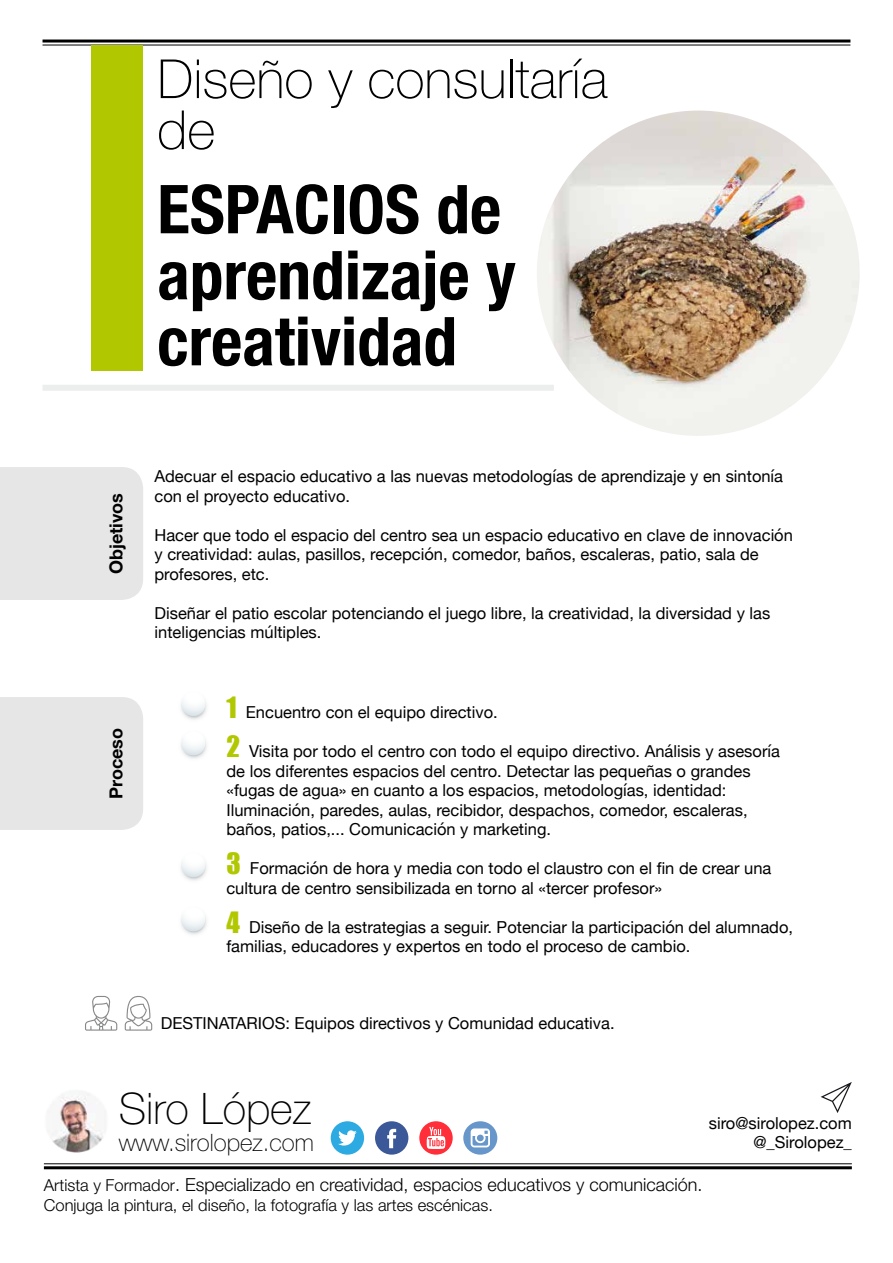
<style>
.page{position:relative;width:893px;height:1263px;background:#fff}
.page>*{position:absolute;margin:0;border:0;box-sizing:border-box;transform-origin:0 0}
.t1{font:700 condensed 67.5px/66px "Helvetica Neue LT Std";color:#000}
.t2{font:100 54px/51px "Helvetica Neue LT Std";color:#000}
.t3{font:100 43.5px "Helvetica Neue LT Std";color:#000}
.t4{font:100 24px "Helvetica Neue LT Std";color:#000}
.t5{font:300 18px "Helvetica Neue LT Std";color:#000}
.t6{font:700 18px "Helvetica Neue LT Std";color:#000}
.t7{font:16.5px/19.5px "Helvetica Neue";color:#000}
.t8{font:300 16.5px "Helvetica Neue LT Std";color:#000}
.s1{font-family:"Impact";font-size:27px;color:#b1c800}
.s2{font-size:16.5px}
</style>
<div class="page">
<hr style="left:43px;top:40px;width:807px;height:3px;background:#000">
<hr style="left:43px;top:45px;width:807px;height:1px;background:#000">
<div style="left:91px;top:46px;width:52px;height:325px;background:#b1c800"></div>
<div style="left:0;top:467px;width:143px;height:133px;background:#e6e6e6"></div>
<div style="left:43px;top:385px;width:511px;height:6px;background:#eceded"></div>
<div style="left:0;top:697px;width:143px;height:133px;background:#e6e6e6"></div>
<svg style="left:125px;top:996px;width:27px;height:35px"></svg>
<svg style="left:85px;top:996px;width:32px;height:35px"></svg>
<hr style="left:44px;top:1166px;width:808px;height:3px;background:#000">
<hr style="left:44px;top:1163px;width:808px;height:1px;background:#000">
<img style="left:52px;top:1091px;width:54px;height:62px">
<svg style="left:821px;top:1082px;width:31px;height:31px"></svg>
<svg style="left:375px;top:1121px;width:33px;height:34px"></svg>
<svg style="left:331px;top:1121px;width:33px;height:34px"></svg>
<svg style="left:419px;top:1121px;width:34px;height:34px"></svg>
<svg style="left:463px;top:1121px;width:34px;height:34px"></svg>
<img style="left:537px;top:111px;width:323px;height:325px">
<img style="left:181px;top:701px;width:26px;height:19px">
<div style="left:181px;top:692px;width:24px;height:24px;background:linear-gradient(to bottom,#fff,#e0e8ec);border-radius:12px"></div>
<img style="left:181px;top:740px;width:26px;height:19px">
<div style="left:181px;top:731px;width:24px;height:24px;background:linear-gradient(to bottom,#fff,#e2e9ed);border-radius:12px"></div>
<img style="left:181px;top:862px;width:26px;height:19px">
<div style="left:181px;top:853px;width:24px;height:24px;background:linear-gradient(to bottom,#fff,#e1e9ed);border-radius:12px"></div>
<img style="left:181px;top:916px;width:26px;height:19px">
<div style="left:181px;top:907px;width:24px;height:24px;background:linear-gradient(to bottom,#fff,#e2e9ed);border-radius:12px"></div>
<h2 class="t2" style="left:157px;top:53px;width:452px">Diseño y consultaría de</h2>
<h1 class="t1" style="left:157px;top:175px;width:360px">espacios de aprendizaje y creatividad</h1>
<p class="t6" style="left:105px;top:574px;width:83px;rotate:-90deg">Objetivos</p>
<p class="t6" style="left:105px;top:799px;width:73px;rotate:-90deg">Proceso</p>
<p class="t7" style="left:154px;top:467px;width:630px">Adecuar el espacio educativo a las nuevas metodologías de aprendizaje y en sintonía con el proyecto educativo.</p>
<p class="t7" style="left:154px;top:526px;width:640px">Hacer que todo el espacio del centro sea un espacio educativo en clave de innovación y creatividad: aulas, pasillos, recepción, comedor, baños, escaleras, patio, sala de profesores, etc.</p>
<p class="t7" style="left:154px;top:604px;width:617px">Diseñar el patio escolar potenciando el juego libre, la creatividad, la diversidad y las inteligencias múltiples.</p>
<p class="t7" style="left:226px;top:703px;width:273px"><span class="s1">1</span> Encuentro con el equipo directivo.</p>
<p class="t7" style="left:226px;top:742px;width:555px"><span class="s1">2</span> Visita por todo el centro con todo el equipo directivo. Análisis y asesoría de los diferentes espacios del centro. Detectar las pequeñas o grandes «fugas de agua» en cuanto a los espacios, metodologías, identidad:<br>Iluminación, paredes, aulas, recibidor, despachos, comedor, escaleras, baños, patios,... Comunicación y marketing.</p>
<p class="t7" style="left:226px;top:859px;width:546px"><span class="s1">3</span> Formación de hora y media con todo el claustro con el fin de crear una cultura de centro sensibilizada en torno al «tercer profesor»</p>
<p class="t7" style="left:226px;top:918px;width:568px"><span class="s1">4</span> Diseño de la estrategias a seguir. Potenciar la participación del alumnado, familias, educadores y expertos en todo el proceso de cambio.</p>
<p class="t7" style="left:161px;top:1014px;width:455px">Desti natari os: Equipos directivos y Comunidad educativa.</p>
<h3 class="t3" style="left:119px;top:1083px;width:194px">Siro López</h3>
<h3 class="t4" style="left:119px;top:1128px;width:197px">www.sirolopez.com</h3>
<p class="t7" style="left:709px;top:1114px;width:145px;text-align:right">siro@sirolopez.com @_Sirolopez_</p>
<p class="t5" style="left:44px;top:1173px;width:660px"><span class="s2">Artista y Formador</span>. Especializado en creatividad, espacios educativos y comunicación.</p>
<p class="t8" style="left:44px;top:1194px;width:450px">Conjuga la pintura, el diseño, la fotografía y las artes escénicas.</p>
</div>
